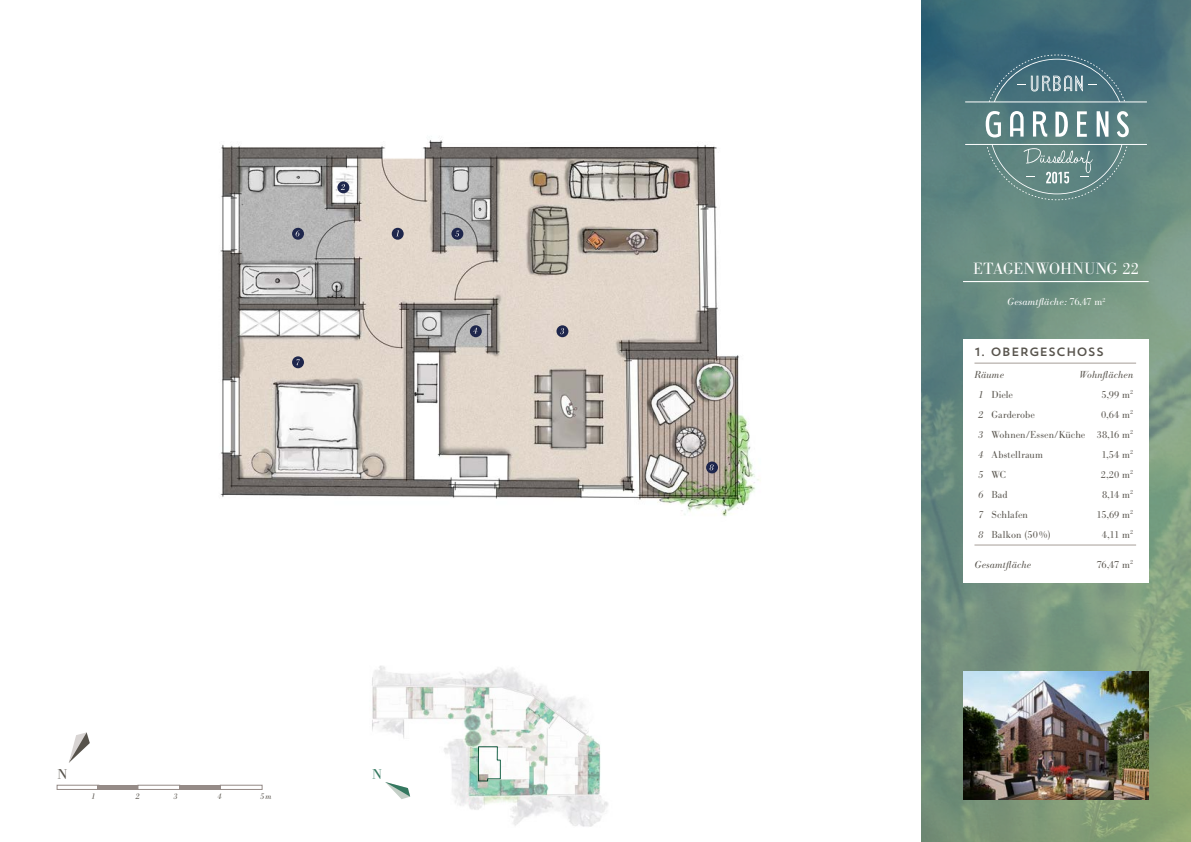
<style>
.page{position:relative;width:1191px;height:842px;background:#fff}
.page>*{position:absolute;margin:0;border:0;box-sizing:border-box;transform-origin:0 0}
.t1{font:300 16px "Bodoni BE";letter-spacing:.01em;color:#fff}
.t2{font:14px "Bodoni BE";color:#57534c}
.t3{font:14px "Bodoni BE";color:#1e694e}
.t4{font:12px "Trend Sans One";color:#57534c}
.t5{font:300 10px/20px "Bodoni BE";color:#57534c;text-align:justify}
.t6{font:italic 300 10px "Bodoni BE";letter-spacing:.02em;color:#57534c}
.t7{font:italic 300 10px "Bodoni BE";letter-spacing:.025em;color:#fff}
.t8{font:italic 300 8px "Bodoni BE";color:#57534c}
.s1{font-style:normal}
.s2{font-style:italic}
</style>
<div class="page">
<svg style="left:921px;top:0;width:270px;height:842px;background:#6c8e7f"></svg>
<svg style="left:965px;top:55px;width:182px;height:145px;background:#63878b"></svg>
<div style="left:963px;top:339px;width:185px;height:243px;background:#fff"></div>
<hr style="left:974px;top:545px;width:162px;height:1px;background:#a69e98">
<hr style="left:974px;top:363px;width:162px;height:1px;background:#a69e98">
<img style="left:220px;top:139px;width:540px;height:378px">
<svg style="left:392px;top:228px;width:12px;height:12px"></svg>
<div style="left:337px;top:181px;width:12px;height:12px;background:#1e264c;border-radius:50%"></div>
<svg style="left:341px;top:184px;width:4px;height:6px"></svg>
<svg style="left:556px;top:325px;width:12px;height:12px"></svg>
<svg style="left:560px;top:328px;width:4px;height:6px"></svg>
<div style="left:470px;top:325px;width:12px;height:12px;background:#1e264c;border-radius:50%"></div>
<svg style="left:473px;top:328px;width:4px;height:6px"></svg>
<div style="left:451px;top:228px;width:12px;height:12px;background:#1e264c;border-radius:50%"></div>
<svg style="left:455px;top:230px;width:4px;height:7px"></svg>
<svg style="left:292px;top:228px;width:12px;height:12px"></svg>
<svg style="left:296px;top:230px;width:3px;height:7px"></svg>
<div style="left:292px;top:356px;width:12px;height:12px;background:#1e264c;border-radius:50%"></div>
<svg style="left:296px;top:359px;width:4px;height:6px"></svg>
<svg style="left:706px;top:461px;width:12px;height:12px"></svg>
<svg style="left:709px;top:464px;width:4px;height:6px"></svg>
<hr style="left:963px;top:281px;width:185px;height:1px;background:#fff">
<svg style="left:69px;top:732px;width:21px;height:31px"></svg>
<div style="left:98px;top:785px;width:40px;height:5px;background:#958b87"></div>
<div style="left:57px;top:785px;width:42px;height:5px;border:1px solid #958b87"></div>
<div style="left:138px;top:785px;width:42px;height:5px;border:1px solid #958b87"></div>
<div style="left:220px;top:785px;width:42px;height:5px;border:1px solid #958b87"></div>
<div style="left:179px;top:785px;width:42px;height:5px;background:#958b87"></div>
<img style="left:963px;top:672px;width:185px;height:127px">
<svg style="left:372px;top:666px;width:232px;height:161px"></svg>
<svg style="left:385px;top:782px;width:25px;height:17px"></svg>
<svg style="left:477px;top:746px;width:24px;height:36px"></svg>
<h2 class="t2" style="left:57px;top:766px;width:11px">N</h2>
<p class="t8" style="left:91px;top:791px;width:6px">1</p>
<p class="t8" style="left:135px;top:791px;width:6px">2</p>
<p class="t8" style="left:173px;top:791px;width:6px">3</p>
<p class="t8" style="left:217px;top:791px;width:6px">4</p>
<p class="t8" style="left:260px;top:791px;width:13px">5m</p>
<h2 class="t3" style="left:372px;top:766px;width:11px">N</h2>
<h1 class="t1" style="left:973px;top:259px;width:167px">ETAGENWOHNUNG 22</h1>
<p class="t7" style="left:1007px;top:296px;width:100px">Gesamtfläche: <span class="s1">76,47 m</span><sup>2</sup></p>
<p class="t4" style="left:974px;top:344px;width:131px">1. OBERGESCHOSS</p>
<p class="t6" style="left:974px;top:368px;width:31px">Räume</p>
<p class="t6" style="left:1079px;top:368px;width:55px">Wohnflächen</p>
<p class="t5" style="left:978px;top:385px;width:37px"><span class="s2">1</span> Diele</p>
<p class="t5" style="left:1101px;top:385px;width:33px">5,99 m<sup>2</sup></p>
<p class="t5" style="left:978px;top:405px;width:58px"><span class="s2">2</span> Garderobe</p>
<p class="t5" style="left:978px;top:405px;width:157px;text-indent:123px">0,64 m<sup>2<br></sup><span class="s2">3</span> Wohnen/Essen/Küche 38,16 m<sup>2<br></sup><span class="s2">4</span> Abstellraum</p>
<p class="t5" style="left:1101px;top:445px;width:33px">1,54 m<sup>2</sup></p>
<p class="t5" style="left:978px;top:465px;width:29px"><span class="s2">5</span> WC</p>
<p class="t5" style="left:1101px;top:465px;width:34px">2,20 m<sup>2</sup></p>
<p class="t5" style="left:978px;top:485px;width:31px"><span class="s2">6</span> Bad</p>
<p class="t5" style="left:1102px;top:485px;width:33px">8,14 m<sup>2</sup></p>
<p class="t5" style="left:978px;top:505px;width:51px"><span class="s2">7</span> Schlafen</p>
<p class="t5" style="left:1096px;top:505px;width:38px">15,69 m<sup>2</sup></p>
<p class="t5" style="left:978px;top:525px;width:74px"><span class="s2">8</span> Balkon (50%)</p>
<p class="t5" style="left:1102px;top:525px;width:33px">4,11 m<sup>2</sup></p>
<p class="t6" style="left:974px;top:558px;width:58px">Gesamtfläche</p>
<p class="t5" style="left:1096px;top:555px;width:38px">76,47 m<sup>2</sup></p>
</div>
